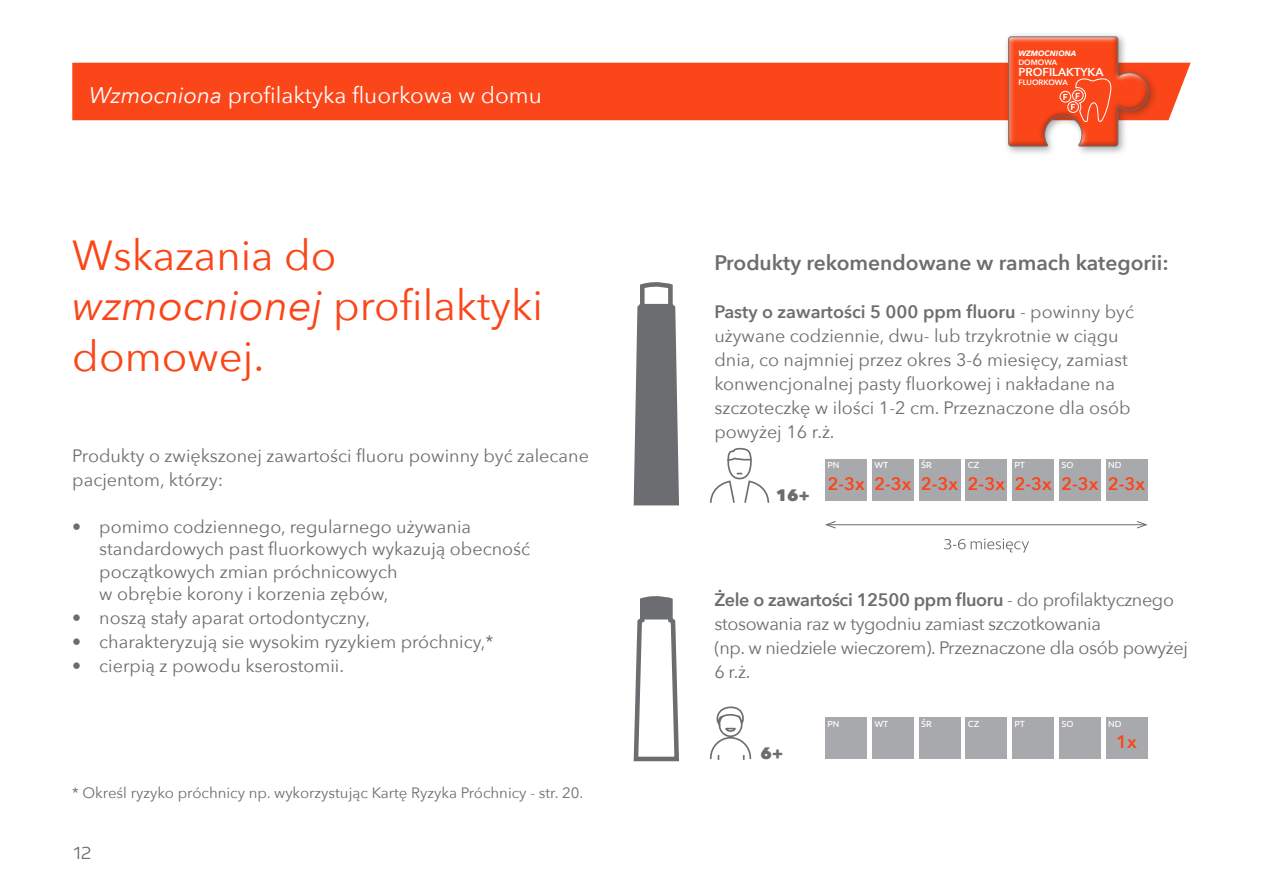
<style>
.page{position:relative;width:1263px;height:893px;background:#fff}
.page>*{position:absolute;margin:0;border:0;box-sizing:border-box;transform-origin:0 0}
.t1{font:42px/50.4px "Avenir Next";color:#fa4619}
.t2{font:22.5px "Avenir Next";color:#fff}
.t3{font:600 21px "Avenir Next";color:#6c6d70}
.t4{font:18px/24px "Avenir Next";color:#6c6d70}
.t5{font:18px/24px "Avenir Next";letter-spacing:-.02em;color:#6c6d70}
.t6{font:600 18px "Avenir Next";color:#fa4619}
.t7{font:300 18px "Colgate Ready";color:#6c6d70}
.t8{font:800 16.5px "Avenir Next";color:#6c6d70}
.t9{font:15px "Avenir Next";color:#6c6d70}
.t10{font:600 11.55px "Avenir Next";color:#fff}
.t11{font:9px "Colgate Ready";color:#fff}
.t12{font:700 9px "Colgate Ready";color:#fff}
.t13{font:italic 700 7.65px/9.1px "Avenir Next";color:#fff}
.t14{font:600 7.65px "Avenir Next";color:#fff}
.s1{font-style:italic}
.s2{font-weight:600;font-style:normal}
.s3{font-weight:600}
</style>
<div class="page">
<div style="left:72px;top:63px;width:1119px;height:57px;background:#fa4619"></div>
<div style="left:1004px;top:32px;width:154px;height:124px;background:#231f20;opacity:.4"></div>
<svg style="left:1008px;top:36px;width:141px;height:111px;background:#ef6948"></svg>
<div style="left:825px;top:718px;width:42px;height:41px;background:#a8a9ad"></div>
<div style="left:872px;top:718px;width:41px;height:41px;background:#a8a9ad"></div>
<div style="left:919px;top:718px;width:41px;height:41px;background:#a8a9ad"></div>
<div style="left:966px;top:718px;width:41px;height:41px;background:#a8a9ad"></div>
<div style="left:1012px;top:718px;width:42px;height:41px;background:#a8a9ad"></div>
<div style="left:1059px;top:718px;width:41px;height:41px;background:#a8a9ad"></div>
<div style="left:1106px;top:718px;width:41px;height:41px;background:#a8a9ad"></div>
<div style="left:825px;top:459px;width:42px;height:41px;background:#a8a9ad"></div>
<div style="left:872px;top:459px;width:41px;height:41px;background:#a8a9ad"></div>
<div style="left:919px;top:459px;width:41px;height:41px;background:#a8a9ad"></div>
<div style="left:966px;top:459px;width:41px;height:41px;background:#a8a9ad"></div>
<div style="left:1012px;top:459px;width:42px;height:41px;background:#a8a9ad"></div>
<div style="left:1059px;top:459px;width:41px;height:41px;background:#a8a9ad"></div>
<div style="left:1106px;top:459px;width:41px;height:41px;background:#a8a9ad"></div>
<hr style="left:826px;top:524px;width:320px;height:1px;background:#6c6d70">
<svg style="left:825px;top:521px;width:12px;height:8px"></svg>
<svg style="left:1136px;top:521px;width:12px;height:8px"></svg>
<svg style="left:944px;top:538px;width:85px;height:15px"></svg>
<svg style="left:710px;top:447px;width:60px;height:56px"></svg>
<svg style="left:710px;top:706px;width:42px;height:54px"></svg>
<svg style="left:633px;top:282px;width:46px;height:224px;background:#838487"></svg>
<svg style="left:633px;top:596px;width:46px;height:166px"></svg>
<p class="t2" style="left:89px;top:76px;width:454px"><span class="s1">Wzmocniona</span> profilaktyka fluorkowa w domu</p>
<p class="t1" style="left:72px;top:228px;width:472px">Wskazania do <span class="s1">wzmocnionej</span> profilaktyki domowej.</p>
<p class="t4" style="left:72px;top:443px;width:518px">Produkty o zwiększonej zawartości fluoru powinny być zalecane pacjentom, którzy:</p>
<p class="t4" style="left:99px;top:514px;width:432px;line-height:22.5px;text-indent:-27px">• pomimo codziennego, regularnego używania standardowych past fluorkowych wykazują obecność początkowych zmian próchnicowych<br>w obrębie korony i korzenia zębów,</p>
<p class="t4" style="left:72px;top:605px;width:299px">• noszą stały aparat ortodontyczny,</p>
<p class="t4" style="left:72px;top:629px;width:423px">• charakteryzują sie wysokim ryzykiem próchnicy,*</p>
<p class="t4" style="left:72px;top:653px;width:273px">• cierpią z powodu kserostomii.</p>
<p class="t9" style="left:72px;top:780px;width:513px">* Określ ryzyko próchnicy np. wykorzystując Kartę Ryzyka Próchnicy - str. 20.</p>
<p class="t7" style="left:74px;top:839px;width:20px">12</p>
<p class="t13" style="left:1018px;top:48px;width:59px">WZMOCNIONA<br><span class="s2">DOMOWA</span></p>
<p class="t10" style="left:1018px;top:62px;width:87px">PROFILAKTYKA</p>
<p class="t14" style="left:1018px;top:76px;width:51px">FLUORKOWA</p>
<p class="t12" style="left:1070px;top:100px;width:6px">F</p>
<p class="t12" style="left:1063px;top:90px;width:6px">F</p>
<p class="t12" style="left:1075px;top:88px;width:6px">F</p>
<p class="t3" style="left:714px;top:245px;width:456px">Produkty rekomendowane w ramach kategorii:</p>
<p class="t4" style="left:714px;top:299px;width:421px"><span class="s3">Pasty o zawartości 5 000 ppm fluoru</span> - powinny być używane codziennie, dwu- lub trzykrotnie w ciągu dnia, co najmniej przez okres 3-6 miesięcy, zamiast konwencjonalnej pasty fluorkowej i nakładane na szczoteczkę w ilości 1-2 cm. Przeznaczone dla osób powyżej 16 r.ż.</p>
<p class="t8" style="left:776px;top:485px;width:36px">16+</p>
<p class="t11" style="left:827px;top:458px;width:13px">PN</p>
<p class="t11" style="left:874px;top:458px;width:16px">WT</p>
<p class="t11" style="left:921px;top:458px;width:13px">ŚR</p>
<p class="t11" style="left:968px;top:458px;width:13px">CZ</p>
<p class="t11" style="left:1014px;top:458px;width:12px">PT</p>
<p class="t11" style="left:1061px;top:458px;width:14px">SO</p>
<p class="t11" style="left:1108px;top:458px;width:15px">ND</p>
<p class="t6" style="left:827px;top:468px;width:39px">2-3x</p>
<p class="t6" style="left:874px;top:468px;width:39px">2-3x</p>
<p class="t6" style="left:921px;top:468px;width:39px">2-3x</p>
<p class="t6" style="left:968px;top:468px;width:39px">2-3x</p>
<p class="t6" style="left:1014px;top:468px;width:39px">2-3x</p>
<p class="t6" style="left:1061px;top:468px;width:39px">2-3x</p>
<p class="t6" style="left:1108px;top:468px;width:39px">2-3x</p>
<p class="t5" style="left:714px;top:587px;width:475px"><span class="s3">Żele o zawartości 12500 ppm fluoru</span> - do profilaktycznego stosowania raz w tygodniu zamiast szczotkowania<br>(np. w niedziele wieczorem). Przeznaczone dla osób powyżej 6 r.ż.</p>
<p class="t8" style="left:760px;top:743px;width:24px">6+</p>
<p class="t11" style="left:827px;top:716px;width:13px">PN</p>
<p class="t11" style="left:874px;top:716px;width:16px">WT</p>
<p class="t11" style="left:921px;top:716px;width:13px">ŚR</p>
<p class="t11" style="left:968px;top:716px;width:13px">CZ</p>
<p class="t11" style="left:1014px;top:716px;width:12px">PT</p>
<p class="t11" style="left:1061px;top:716px;width:14px">SO</p>
<p class="t11" style="left:1108px;top:716px;width:15px">ND</p>
<p class="t6" style="left:1116px;top:727px;width:22px">1x</p>
</div>
